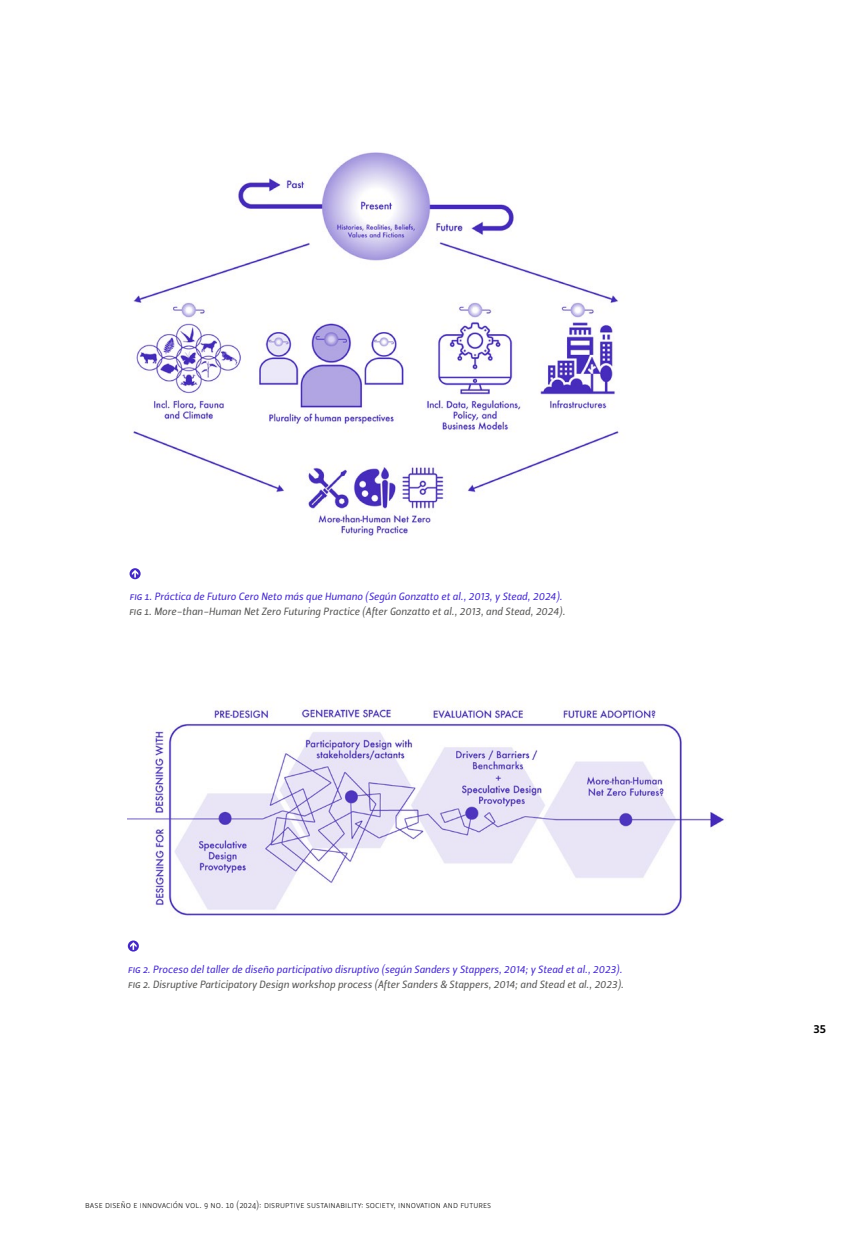
<style>
.page{position:relative;width:851px;height:1246px;background:#fff}
.page>*{position:absolute;margin:0;border:0;box-sizing:border-box;transform-origin:0 0}
.t1{font:12px "Leitura Sans Grot 3";color:#000}
.t2{font:10.5px "Leitura Sans Italic 2";color:#575756}
.t3{font:10.5px "Leitura Sans Italic 2";color:#452abd}
.t4{font:9px "Leitura Sans Grot 1";letter-spacing:.01em;color:#000}
</style>
<div class="page">
<img style="left:131px;top:152px;width:488px;height:384px">
<svg style="left:129px;top:568px;width:12px;height:11px"></svg>
<img style="left:128px;top:702px;width:596px;height:214px">
<svg style="left:128px;top:940px;width:11px;height:11px"></svg>
<p class="t3" style="left:129px;top:590px;width:434px">fig 1. Práctica de Futuro Cero Neto más que Humano (Según Gonzatto et al., 2013, y Stead, 2024).</p>
<p class="t2" style="left:129px;top:606px;width:437px">fig 1. More-than-Human Net Zero Futuring Practice (After Gonzatto et al., 2013, and Stead, 2024).</p>
<p class="t3" style="left:128px;top:963px;width:496px">fig 2. Proceso del taller de diseño participativo disruptivo (según Sanders y Stappers, 2014; y Stead et al., 2023).</p>
<p class="t2" style="left:128px;top:979px;width:497px">fig 2. Disruptive Participatory Design workshop process (After Sanders &amp; Stappers, 2014; and Stead et al., 2023).</p>
<p class="t4" style="left:85px;top:1200px;width:407px">base diseño e innovación vol. 9 no. 10 (2024): disruptive sustainability: society, innovation and futures</p>
<p class="t1" style="left:813px;top:1022px;width:14px">35</p>
</div>
